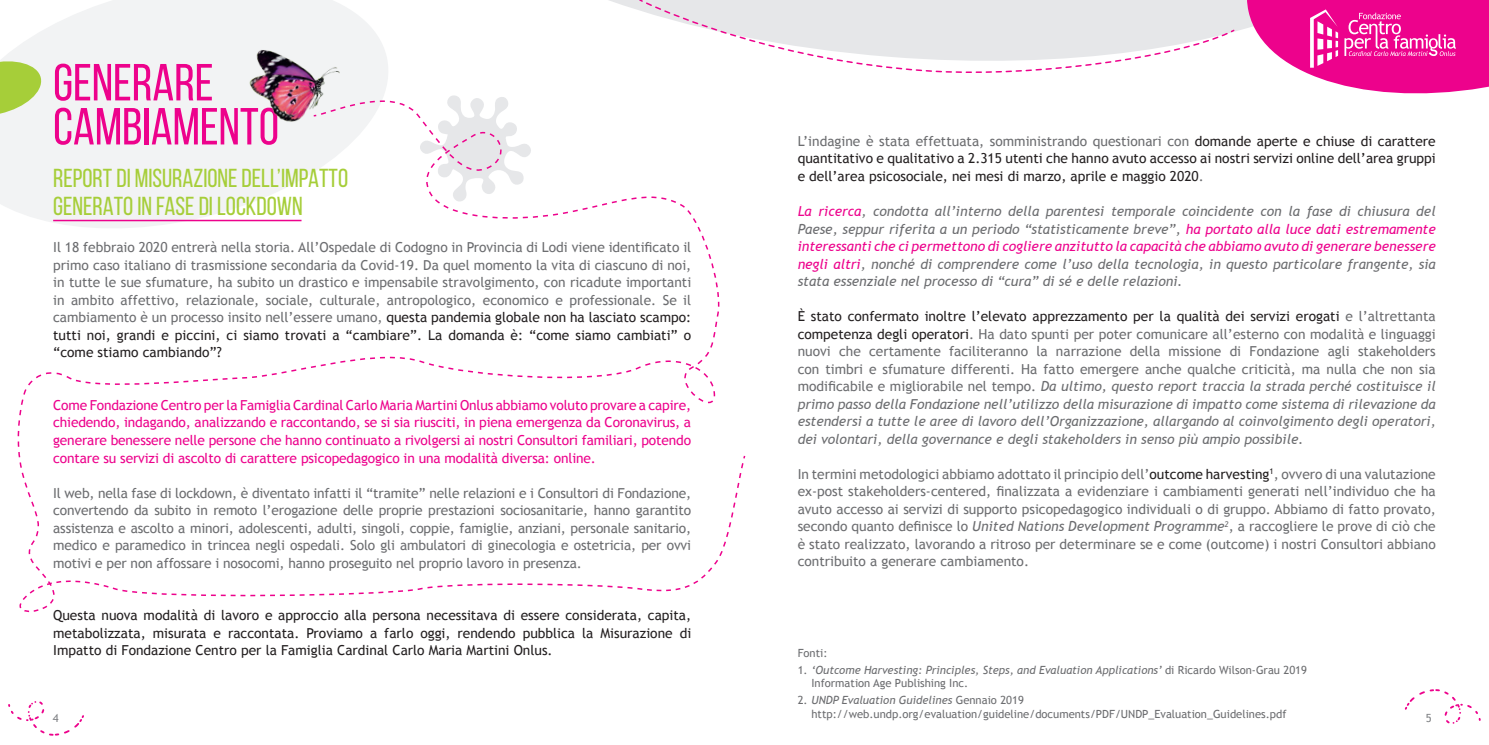
<style>
.page{position:relative;width:1489px;height:745px;background:#fff}
.page>*{position:absolute;margin:0;border:0;box-sizing:border-box;transform-origin:0 0}
.t1{font:52px/44px "Bebas Neue";color:#ed028c}
.t2{font:26px/28px "Bebas Neue";color:#a6ce39}
.t3{font:13.75px/17.5px "Trebuchet MS";color:#6c6d70;text-align:justify}
.t4{font:italic 13.75px/17.5px "Trebuchet MS";color:#6c6d70;text-align:justify}
.t5{font:13.75px/17.5px "Trebuchet MS";color:#231f20;text-align:justify}
.t6{font:13.75px/17.5px "Trebuchet MS";letter-spacing:-.01em;color:#ed028c;text-align:justify}
.t7{font:11.25px/13.8px "Trebuchet MS";color:#6c6d70}
.t8{font:italic 11.25px/13.8px "Trebuchet MS";color:#6c6d70}
.t9{font:11.25px "Trebuchet MS";color:#808285}
.s1{color:#6c6d70}
.s2{color:#ed028c}
.s3{font-style:normal;color:#231f20}
.s4{font-style:normal}
.s5{color:#231f20}
.s6{font-style:italic}
</style>
<div class="page">
<svg style="left:8px;top:701px;width:76px;height:35px"></svg>
<svg style="left:1404px;top:689px;width:77px;height:35px"></svg>
<svg style="left:638px;top:0;width:850px;height:94px"></svg>
<svg style="left:0;top:0;width:388px;height:213px;fill:#f2f3f4"></svg>
<svg style="left:0;top:58px;width:44px;height:61px"></svg>
<img style="left:241px;top:44px;width:103px;height:68px">
<svg style="left:319px;top:89px;width:189px;height:23px"></svg>
<svg style="left:17px;top:404px;width:4px;height:64px"></svg>
<svg style="left:19px;top:601px;width:34px;height:12px"></svg>
<svg style="left:21px;top:112px;width:725px;height:489px"></svg>
<hr style="left:53px;top:220px;width:248px;height:1px;background:#ed028c">
<h1 class="t1" style="left:53px;top:60px;width:227px">GENERARE<br>CAMBIAMENTO</h1>
<h2 class="t2" style="left:53px;top:163px;width:296px">REPORT DI MISURAZIONE DELL’IMPATTO<br>GENERATO IN FASE DI LOCKDOWN</h2>
<p class="t5" style="left:797px;top:132px;width:639px"><span class="s1">L’indagine è stata effettuata, somministrando questionari con</span> domande aperte e chiuse di carattere quantitativo e qualitativo a 2.315 utenti che hanno avuto accesso ai nostri servizi online dell’area gruppi e dell’area psicosociale, nei mesi di marzo, aprile e maggio 2020<span class="s1">.</span></p>
<p class="t4" style="left:797px;top:202px;width:639px"><span class="s2">La ricerca</span>, condotta all’interno della parentesi temporale coincidente con la fase di chiusura del Paese, seppur riferita a un periodo “statisticamente breve”, <span class="s2">ha portato alla luce dati estremamente interessanti che ci permettono di cogliere anzitutto la capacità che abbiamo avuto di generare benessere negli altri</span>, nonché di comprendere come l’uso della tecnologia, in questo particolare frangente, sia stata essenziale nel processo di “cura” di sé e delle relazioni.</p>
<p class="t4" style="left:797px;top:307px;width:639px"><span class="s3">È stato confermato inoltre l’elevato apprezzamento per la qualità dei servizi erogati</span> <span class="s4">e l’altrettanta </span><span class="s3">competenza degli operatori</span><span class="s4">. Ha dato spunti per poter comunicare all’esterno con modalità e linguaggi nuovi che certamente faciliteranno la narrazione della missione di Fondazione agli stakeholders con timbri e sfumature differenti. Ha fatto emergere anche qualche criticità, ma nulla che non sia modificabile e migliorabile nel tempo.</span> Da ultimo, questo report traccia la strada perché costituisce il primo passo della Fondazione nell’utilizzo della misurazione di impatto come sistema di rilevazione da estendersi a tutte le aree di lavoro dell’Organizzazione, allargando al coinvolgimento degli operatori, dei volontari, della governance e degli stakeholders in senso più ampio possibile.</p>
<p class="t3" style="left:797px;top:465px;width:639px">In termini metodologici abbiamo adottato il principio dell’<span class="s5">outcome harvesting</span><sup>1</sup>, ovvero di una valutazione ex-post stakeholders-centered, finalizzata a evidenziare i cambiamenti generati nell’individuo che ha avuto accesso ai servizi di supporto psicopedagogico individuali o di gruppo. Abbiamo di fatto provato, secondo quanto definisce lo <span class="s6">United Nations Development Programme</span><sup>2</sup>, a raccogliere le prove di ciò che è stato realizzato, lavorando a ritroso per determinare se e come (outcome) i nostri Consultori abbiano contribuito a generare cambiamento.</p>
<p class="t3" style="left:53px;top:239px;width:639px">Il 18 febbraio 2020 entrerà nella storia. All’Ospedale di Codogno in Provincia di Lodi viene identificato il primo caso italiano di trasmissione secondaria da Covid-19. Da quel momento la vita di ciascuno di noi, in tutte le sue sfumature, ha subito un drastico e impensabile stravolgimento, con ricadute importanti in ambito affettivo, relazionale, sociale, culturale, antropologico, economico e professionale. Se il cambiamento è un processo insito nell’essere umano, <span class="s5">questa pandemia globale non ha lasciato scampo: tutti noi, grandi e piccini, ci siamo trovati a “cambiare”. La domanda è: “come siamo cambiati” o “come stiamo cambiando”?</span></p>
<p class="t6" style="left:53px;top:396px;width:639px">Come Fondazione Centro per la Famiglia Cardinal Carlo Maria Martini Onlus abbiamo voluto provare a capire, chiedendo, indagando, analizzando e raccontando, se si sia riusciti, in piena emergenza da Coronavirus, a generare benessere nelle persone che hanno continuato a rivolgersi ai nostri Consultori familiari, potendo contare su servizi di ascolto di carattere psicopedagogico in una modalità diversa: online.</p>
<p class="t3" style="left:53px;top:484px;width:639px">Il web, nella fase di lockdown, è diventato infatti il “tramite” nelle relazioni e i Consultori di Fondazione, convertendo da subito in remoto l’erogazione delle proprie prestazioni sociosanitarie, hanno garantito assistenza e ascolto a minori, adolescenti, adulti, singoli, coppie, famiglie, anziani, personale sanitario, medico e paramedico in trincea negli ospedali. Solo gli ambulatori di ginecologia e ostetricia, per ovvi motivi e per non affossare i nosocomi, hanno proseguito nel proprio lavoro in presenza.</p>
<p class="t5" style="left:53px;top:606px;width:639px">Questa nuova modalità di lavoro e approccio alla persona necessitava di essere considerata, capita, metabolizzata, misurata e raccontata. Proviamo a farlo oggi, rendendo pubblica la Misurazione di Impatto di Fondazione Centro per la Famiglia Cardinal Carlo Maria Martini Onlus.</p>
<p class="t7" style="left:797px;top:645px;width:31px">Fonti:</p>
<p class="t8" style="left:811px;top:662px;width:497px;text-indent:-14px"><span class="s4">1.</span> ‘Outcome Harvesting: Principles, Steps, and Evaluation Applications’ <span class="s4">di Ricardo Wilson-Grau 2019<br>Information Age Publishing Inc.</span></p>
<p class="t7" style="left:811px;top:693px;width:476px;text-indent:-14px">2. <span class="s6">UNDP Evaluation Guidelines</span> Gennaio 2019 http://web.undp.org/evaluation/guideline/documents/PDF/UNDP_Evaluation_Guidelines.pdf</p>
<p class="t9" style="left:53px;top:710px;width:7px">4</p>
<p class="t9" style="left:1425px;top:710px;width:7px">5</p>
</div>
